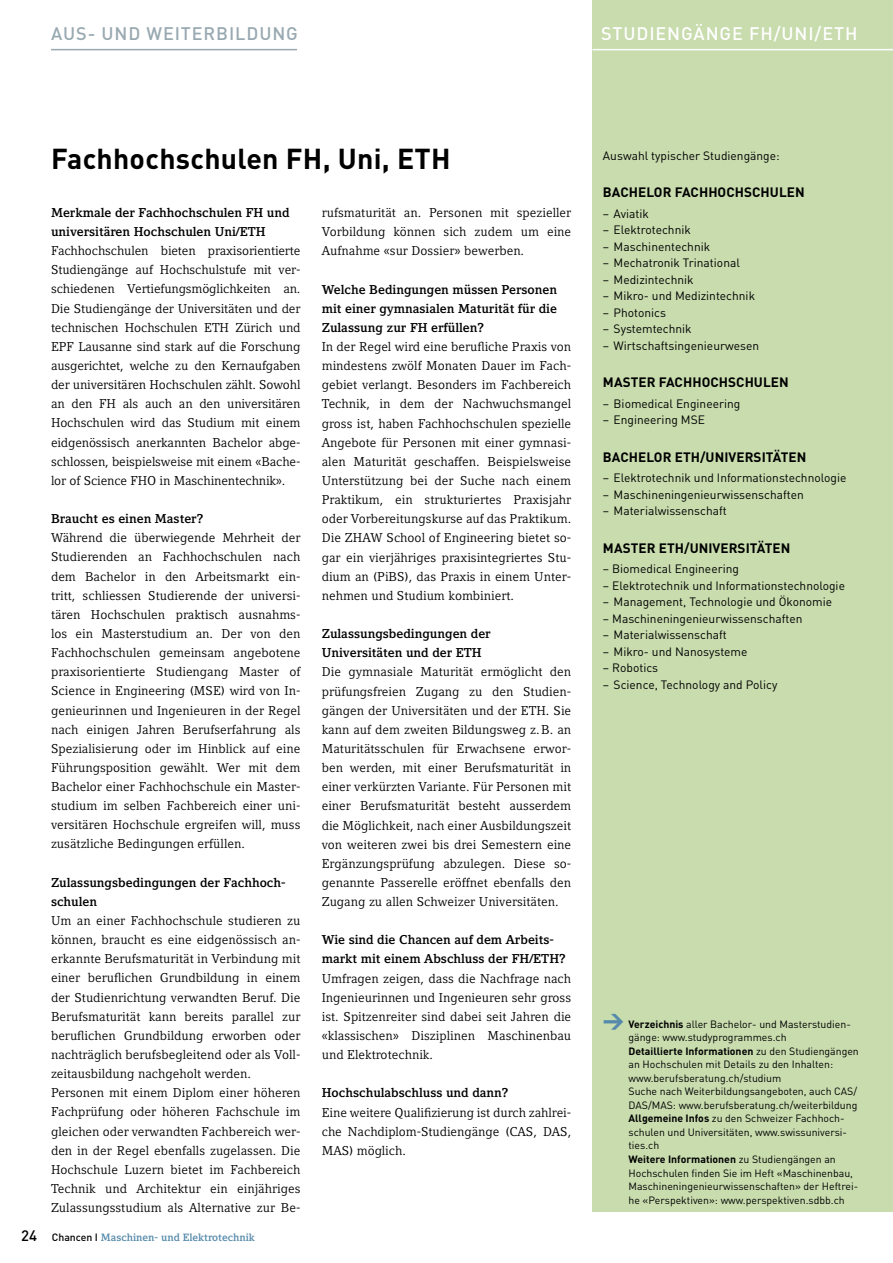
<style>
.page{position:relative;width:893px;height:1263px;background:#fff}
.page>*{position:absolute;margin:0;border:0;box-sizing:border-box;transform-origin:0 0}
.t1{font:700 28.5px "DIN";letter-spacing:.01em;color:#000}
.t2{font:500 18px "DIN";letter-spacing:.05em;color:#fff}
.t3{font:500 18px "DIN";letter-spacing:.05em;color:#98a9b1}
.t4{font:700 13.5px "DIN";letter-spacing:.005em;color:#000}
.t5{font:12.75px/19.2px "Compatil Letter LT";color:#000;text-align:justify}
.t6{font:700 12.75px/19.2px "Compatil Letter LT";color:#000}
.t7{font:12px "DIN";color:#000}
.t8{font:10.5px/13.5px "DIN";color:#000}
.t9{font:700 10.5px "Compatil Letter LT";color:#558aaa}
.s1{font-weight:900;font-size:21px;color:#558aaa}
.s2{font-weight:700}
.s3{font-family:"DIN";font-weight:500;font-size:15px;color:#000}
.s4{font-family:"DIN";font-weight:500;color:#000}
</style>
<div class="page">
<div style="left:592px;top:0;width:301px;height:1212px;background:#c8dcae"></div>
<hr style="left:592px;top:49px;width:301px;height:1px;background:#fff">
<hr style="left:51px;top:49px;width:246px;height:1px;background:#98a9b1">
<h2 class="t3" style="left:51px;top:22px;width:248px">AUS- UND WEITERBILDUNG</h2>
<h2 class="t2" style="left:601px;top:22px;width:258px">STUDIENGÄNGE FH/UNI/ETH</h2>
<h1 class="t1" style="left:51px;top:140px;width:401px">Fachhochschulen FH, Uni, ETH</h1>
<p class="t7" style="left:603px;top:148px;width:178px">Auswahl typischer Studiengänge:</p>
<p class="t4" style="left:603px;top:183px;width:203px">BACHELOR FACHHOCHSCHULEN</p>
<p class="t7" style="left:603px;top:206px;width:47px">– Aviatik</p>
<p class="t7" style="left:603px;top:222px;width:89px">– Elektrotechnik</p>
<p class="t7" style="left:603px;top:239px;width:109px">– Maschinentechnik</p>
<p class="t7" style="left:603px;top:255px;width:138px">– Mechatronik Trinational</p>
<p class="t7" style="left:603px;top:272px;width:92px">– Medizintechnik</p>
<p class="t7" style="left:603px;top:288px;width:154px">– Mikro- und Medizintechnik</p>
<p class="t7" style="left:603px;top:305px;width:65px">– Photonics</p>
<p class="t7" style="left:603px;top:321px;width:90px">– Systemtechnik</p>
<p class="t7" style="left:603px;top:338px;width:158px">– Wirtschaftsingenieurwesen</p>
<p class="t4" style="left:603px;top:373px;width:187px">MASTER FACHHOCHSCHULEN</p>
<p class="t7" style="left:603px;top:396px;width:139px">– Biomedical Engineering</p>
<p class="t7" style="left:603px;top:413px;width:103px">– Engineering MSE</p>
<p class="t4" style="left:603px;top:448px;width:205px">BACHELOR ETH/UNIVERSITÄTEN</p>
<p class="t7" style="left:603px;top:471px;width:245px">– Elektrotechnik und Informationstechnologie</p>
<p class="t7" style="left:603px;top:487px;width:202px">– Maschineningenieurwissenschaften</p>
<p class="t7" style="left:603px;top:504px;width:125px">– Materialwissenschaft</p>
<p class="t4" style="left:603px;top:539px;width:189px">MASTER ETH/UNIVERSITÄTEN</p>
<p class="t7" style="left:603px;top:562px;width:138px">– Biomedical Engineering</p>
<p class="t7" style="left:603px;top:578px;width:244px">– Elektrotechnik und Informationstechnologie</p>
<p class="t7" style="left:603px;top:595px;width:231px">– Management, Technologie und Ökonomie</p>
<p class="t7" style="left:603px;top:611px;width:201px">– Maschineningenieurwissenschaften</p>
<p class="t7" style="left:603px;top:628px;width:125px">– Materialwissenschaft</p>
<p class="t7" style="left:603px;top:644px;width:146px">– Mikro- und Nanosysteme</p>
<p class="t7" style="left:603px;top:661px;width:57px">– Robotics</p>
<p class="t7" style="left:603px;top:677px;width:176px">– Science, Technology and Policy</p>
<p class="t6" style="left:51px;top:203px;width:240px">Merkmale der Fachhochschulen FH und universitären Hochschulen Uni/ETH</p>
<p class="t5" style="left:51px;top:241px;width:251px">Fachhochschulen bieten praxisorientierte Studiengänge auf Hochschulstufe mit ver&shy;schiedenen Vertiefungsmöglichkeiten an.<br>Die Studiengänge der Universitäten und der technischen Hochschulen ETH Zürich und EPF Lausanne sind stark auf die Forschung ausgerichtet, welche zu den Kernaufgaben der universitären Hochschulen zählt. Sowohl an den FH als auch an den universitären Hochschulen wird das Studium mit einem eidgenössisch anerkannten Bachelor abge&shy;schlossen, beispielsweise mit einem «Bache&shy;lor of Science FHO in Maschinentechnik».</p>
<p class="t6" style="left:51px;top:509px;width:154px">Braucht es einen Master?</p>
<p class="t5" style="left:51px;top:528px;width:251px">Während die überwiegende Mehrheit der Studierenden an Fachhochschulen nach dem Bachelor in den Arbeitsmarkt ein&shy;tritt, schliessen Studierende der universi&shy;tären Hochschulen praktisch ausnahms&shy;los ein Masterstudium an. Der von den Fachhochschulen gemeinsam angebotene praxisorientierte Studiengang Master of Science in Engineering (MSE) wird von In&shy;genieurinnen und Ingenieuren in der Regel nach einigen Jahren Berufserfahrung als Spezialisierung oder im Hinblick auf eine Führungsposition gewählt. Wer mit dem Bachelor einer Fachhochschule ein Master&shy;studium im selben Fachbereich einer uni&shy;versitären Hochschule ergreifen will, muss zusätzliche Bedingungen erfüllen.</p>
<p class="t6" style="left:51px;top:873px;width:236px">Zulassungsbedingungen der Fachhoch&shy;schulen</p>
<p class="t5" style="left:51px;top:911px;width:251px;text-align:left">Um an einer Fachhochschule studieren zu können, braucht es eine eidgenössisch an&shy;erkannte Berufsmaturität in Verbindung mit einer beruflichen Grundbildung in einem der Studienrichtung verwandten Beruf. Die Berufsmaturität kann bereits parallel zur beruflichen Grundbildung erworben oder nachträglich berufsbegleitend oder als Voll&shy;zeitausbildung nachgeholt werden.<br>Personen mit einem Diplom einer höheren Fachprüfung oder höheren Fachschule im gleichen oder verwandten Fachbereich wer&shy;den in der Regel ebenfalls zugelassen. Die Hochschule Luzern bietet im Fachbereich Technik und Architektur ein einjähriges Zulassungsstudium als Alternative zur Be-</p>
<p class="t5" style="left:322px;top:203px;width:251px">rufsmaturität an. Personen mit spezieller Vorbildung können sich zudem um eine Aufnahme «sur Dossier» bewerben.</p>
<p class="t6" style="left:322px;top:279px;width:237px;text-align:justify">Welche Bedingungen müssen Personen mit einer gymnasialen Maturität für die Zulassung zur FH erfüllen?</p>
<p class="t5" style="left:322px;top:337px;width:251px">In der Regel wird eine berufliche Praxis von mindestens zwölf Monaten Dauer im Fach&shy;gebiet verlangt. Besonders im Fachbereich Technik, in dem der Nachwuchsmangel gross ist, haben Fachhochschulen spezielle Angebote für Personen mit einer gymnasi&shy;alen Maturität geschaffen. Beispielsweise Unterstützung bei der Suche nach einem Praktikum, ein strukturiertes Praxisjahr oder Vorbereitungskurse auf das Praktikum.<br>Die ZHAW School of Engineering bietet so&shy;gar ein vierjähriges praxisintegriertes Stu&shy;dium an (PiBS), das Praxis in einem Unter&shy;nehmen und Studium kombiniert.</p>
<p class="t6" style="left:322px;top:624px;width:171px">Zulassungsbedingungen der<br>Universitäten und der ETH</p>
<p class="t5" style="left:322px;top:662px;width:251px">Die gymnasiale Maturität ermöglicht den prüfungsfreien Zugang zu den Studien&shy;gängen der Universitäten und der ETH. Sie kann auf dem zweiten Bildungsweg z.B. an Maturitätsschulen für Erwachsene erwor&shy;ben werden, mit einer Berufsmaturität in einer verkürzten Variante. Für Personen mit einer Berufsmaturität besteht ausserdem die Möglichkeit, nach einer Ausbildungszeit von weiteren zwei bis drei Semestern eine Ergänzungsprüfung abzulegen. Diese so&shy;genannte Passerelle eröffnet ebenfalls den Zugang zu allen Schweizer Universitäten.</p>
<p class="t6" style="left:322px;top:930px;width:245px">Wie sind die Chancen auf dem Arbeits&shy;markt mit einem Abschluss der FH/ETH?</p>
<p class="t5" style="left:322px;top:968px;width:251px">Umfragen zeigen, dass die Nachfrage nach Ingenieurinnen und Ingenieuren sehr gross ist. Spitzenreiter sind dabei seit Jahren die «klassischen» Disziplinen Maschinenbau und Elektrotechnik.</p>
<p class="t6" style="left:322px;top:1083px;width:188px">Hochschulabschluss und dann?</p>
<p class="t5" style="left:322px;top:1102px;width:251px">Eine weitere Qualifizierung ist durch zahlrei&shy;che Nachdiplom-Studiengänge (CAS, DAS, MAS) möglich.</p>
<p class="t8" style="left:628px;top:1017px;width:232px;text-indent:-26px"><span class="s1">&gt;</span> <span class="s2">Verzeichnis</span> aller Bachelor- und Masterstudien&shy;gänge: www.studyprogrammes.ch<br><span class="s2">Detaillierte Informationen</span> zu den Studiengängen an Hochschulen mit Details zu den Inhalten: www.berufsberatung.ch/studium<br>Suche nach Weiterbildungsangeboten, auch CAS/ DAS/MAS: www.berufsberatung.ch/weiterbildung <span class="s2">Allgemeine Infos</span> zu den Schweizer Fachhoch&shy;schulen und Universitäten, www.swissuniversi&shy;ties.ch<br><span class="s2">Weitere Informationen</span> zu Studiengängen an Hochschulen finden Sie im Heft «Maschinenbau, Maschineningenieurwissenschaften» der Heftrei&shy;he «Perspektiven»: www.perspektiven.sdbb.ch</p>
<p class="t9" style="left:21px;top:1231px;width:235px"><span class="s3">24</span> <span class="s4">Chancen I</span> Maschinen- und Elektrotechnik</p>
</div>
